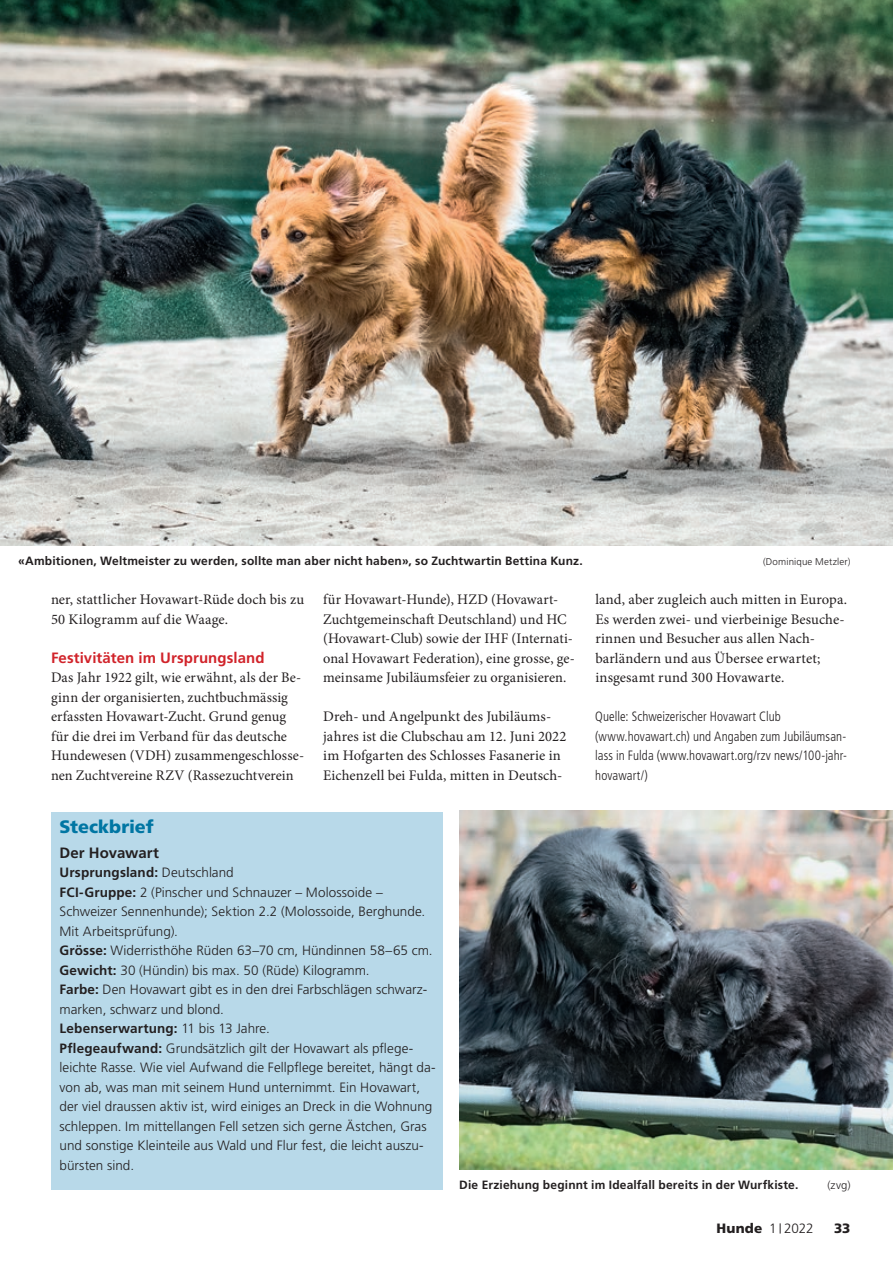
<style>
.page{position:relative;width:893px;height:1263px;background:#fff}
.page>*{position:absolute;margin:0;border:0;box-sizing:border-box;transform-origin:0 0}
.t1{font:900 18px "Frutiger LT Std";letter-spacing:-.005em;color:#0076a3}
.t2{font:700 15px "Frutiger LT Std";letter-spacing:.005em;color:#d1232a}
.t3{font:700 15px "Frutiger LT Std";letter-spacing:.005em;color:#231f20}
.t4{font:14.7px/19.5px "Minion Pro";letter-spacing:.005em;color:#231f20}
.t5{font:300 13.5px/19.5px "Frutiger LT Std";color:#231f20}
.t6{font:300 condensed 13.5px/19.5px "Frutiger LT Std";letter-spacing:.005em;color:#231f20;scale:.96 1}
.t7{font:900 13.5px "Frutiger LT Std";letter-spacing:.015em;color:#231f20}
.t8{font:700 12px "Frutiger LT Std";letter-spacing:.015em;color:#231f20}
.t9{font:300 11.25px "Frutiger LT Std";color:#231f20}
.t10{font:300 9.75px "Frutiger LT Std";letter-spacing:.015em;color:#231f20}
.s1{font-weight:700}
.s2{font-weight:300}
.s3{font-weight:300;font-size:10.2px}
</style>
<div class="page">
<img style="left:0;top:0;width:893px;height:546px">
<img style="left:459px;top:810px;width:434px;height:359px">
<div style="left:51px;top:812px;width:391px;height:377px;background:#b8d9e9"></div>
<p class="t8" style="left:18px;top:554px;width:566px">«Ambitionen, Weltmeister zu werden, sollte man aber nicht haben», so Zuchtwartin Bettina Kunz.</p>
<p class="t10" style="left:763px;top:556px;width:89px">(Dominique Metzler)</p>
<p class="t4" style="left:51px;top:590px;width:255px">ner, stattlicher Hovawart-Rüde doch bis zu<br>50 Kilogramm auf die Waage.</p>
<p class="t2" style="left:51px;top:649px;width:215px">Festivitäten im Ursprungsland</p>
<p class="t4" style="left:51px;top:668px;width:255px">Das Jahr 1922 gilt, wie erwähnt, als der Be&shy;ginn der organisierten, zuchtbuchmässig erfassten Hovawart-Zucht. Grund genug für die drei im Verband für das deutsche Hundewesen (VDH) zusammengeschlosse&shy;nen Zuchtvereine RZV (Rassezuchtverein</p>
<p class="t4" style="left:323px;top:590px;width:253px">für Hovawart-Hunde), HZD (Hovawart-Zuchtgemeinschaft Deutschland) und HC (Hovawart-Club) sowie der IHF (Internati&shy;onal Hovawart Federation), eine grosse, ge&shy;meinsame Jubiläumsfeier zu organisieren.</p>
<p class="t4" style="left:323px;top:707px;width:245px">Dreh- und Angelpunkt des Jubiläums&shy;jahres ist die Clubschau am 12. Juni 2022 im Hofgarten des Schlosses Fasanerie in Eichenzell bei Fulda, mitten in Deutsch-</p>
<p class="t1" style="left:60px;top:816px;width:96px">Steckbrief</p>
<p class="t3" style="left:60px;top:844px;width:101px">Der Hovawart</p>
<p class="t5" style="left:60px;top:863px;width:378px"><span class="s1">Ursprungsland:</span> Deutschland<br><span class="s1">FCI-Gruppe:</span> 2 (Pinscher und Schnauzer – Molossoide – Schweizer Sennenhunde); Sektion 2.2 (Molossoide, Berghunde.<br>Mit Arbeitsprüfung).<br><span class="s1">Grösse:</span> Widerristhöhe Rüden 63–70 cm, Hündinnen 58–65 cm.<br><span class="s1">Gewicht:</span> 30 (Hündin) bis max. 50 (Rüde) Kilogramm.<br><span class="s1">Farbe:</span> Den Hovawart gibt es in den drei Farbschlägen schwarz&shy;marken, schwarz und blond.<br><span class="s1">Lebenserwartung:</span> 11 bis 13 Jahre.<br><span class="s1">Pflegeaufwand:</span> Grundsätzlich gilt der Hovawart als pflege&shy;leichte Rasse. Wie viel Aufwand die Fellpflege bereitet, hängt da&shy;von ab, was man mit seinem Hund unternimmt. Ein Hovawart, der viel draussen aktiv ist, wird einiges an Dreck in die Wohnung schleppen. Im mittellangen Fell setzen sich gerne Ästchen, Gras und sonstige Kleinteile aus Wald und Flur fest, die leicht auszu&shy;bürsten sind.</p>
<p class="t4" style="left:595px;top:590px;width:253px">land, aber zugleich auch mitten in Europa.<br>Es werden zwei- und vierbeinige Besuche&shy;rinnen und Besucher aus allen Nach&shy;barländern und aus Übersee erwartet; insgesamt rund 300 Hovawarte.</p>
<p class="t6" style="left:595px;top:707px;width:264px">Quelle: Schweizerischer Hovawart Club (www.hovawart.ch) und Angaben zum Jubiläumsan&shy;lass in Fulda (www.hovawart.org/rzv news/100-jahr&shy;hovawart/)</p>
<p class="t8" style="left:459px;top:1178px;width:341px">Die Erziehung beginnt im Idealfall bereits in der Wurfkiste.</p>
<p class="t9" style="left:827px;top:1179px;width:25px">(zvg)</p>
<p class="t7" style="left:717px;top:1220px;width:99px">Hunde <span class="s2">1</span> <span class="s3">|</span> <span class="s2">2022</span></p>
<p class="t7" style="left:834px;top:1220px;width:18px">33</p>
</div>
